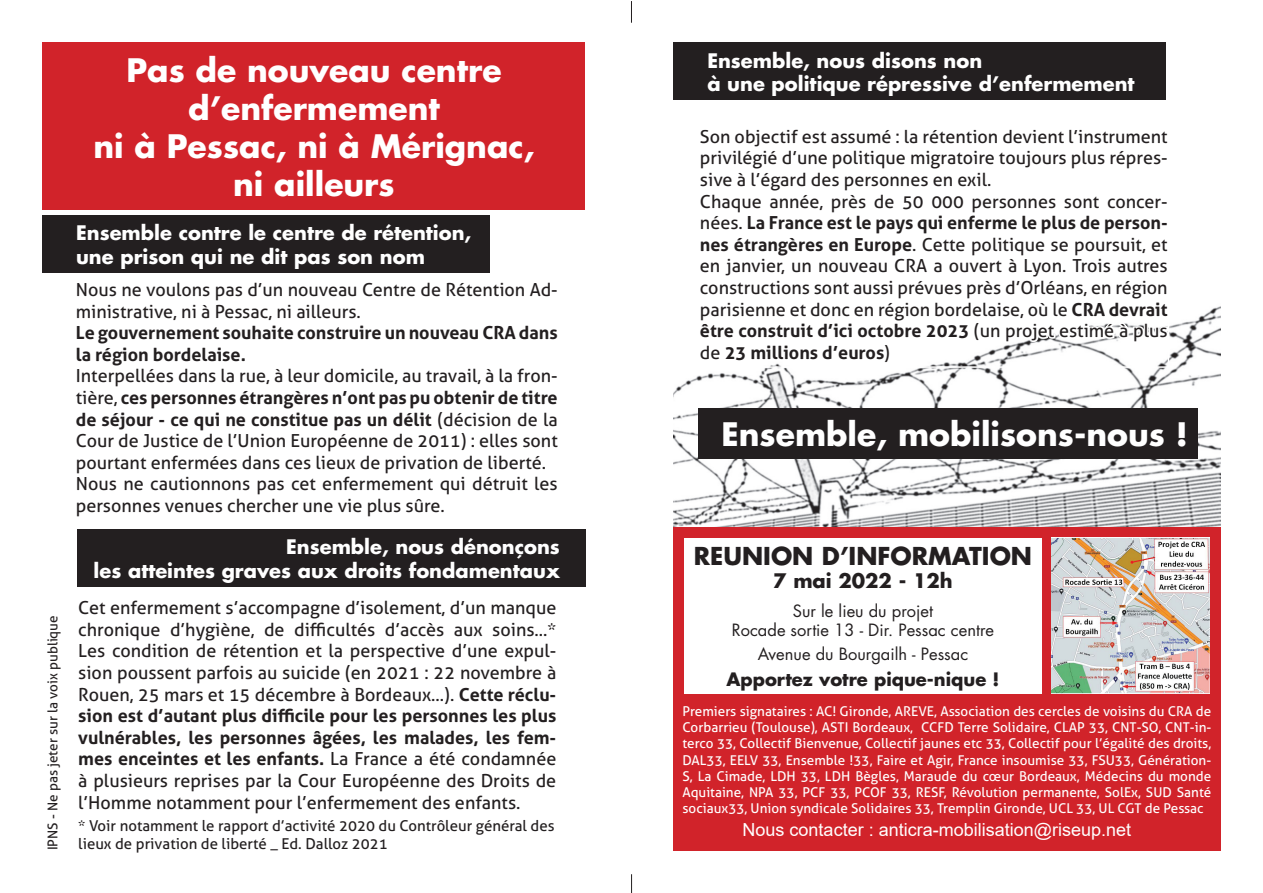
<style>
.page{position:relative;width:1263px;height:893px;background:#fff}
.page>*{position:absolute;margin:0;border:0;box-sizing:border-box;transform-origin:0 0}
.t1{font:700 31.5px/37.8px "Futura";color:#fff;text-align:center}
.t2{font:700 24px "Futura";color:#231f20}
.t3{font:700 19.5px/23.4px "Futura";color:#fff}
.t4{font:700 19.5px "Futura";color:#231f20}
.t5{font:18px/21.6px "Aller";color:#231f20}
.t6{font:700 18px/21.6px "Aller";color:#231f20}
.t7{font:18px "Arial";color:#fff}
.t8{font:700 18px "Futura";color:#231f20}
.t9{font:16.5px/19.8px "Futura";color:#231f20;text-align:center}
.t10{font:15px "Aller";color:#231f20}
.t11{font:13.5px/16.2px "Aller";color:#fff;text-align:justify}
.t12{font:13.5px "Aller";color:#231f20}
.s1{font-weight:700}
</style>
<div class="page">
<svg style="left:631px;top:1px;width:1px;height:22px"></svg>
<svg style="left:631px;top:874px;width:1px;height:19px"></svg>
<img style="left:673px;top:306px;width:547px;height:221px">
<svg style="left:697px;top:306px;width:474px;height:59px"></svg>
<div style="left:698px;top:408px;width:500px;height:50px;background:#231f20"></div>
<div style="left:673px;top:43px;width:493px;height:57px;background:#231f20"></div>
<div style="left:43px;top:43px;width:542px;height:167px;background:#d1232a"></div>
<div style="left:42px;top:215px;width:448px;height:58px;background:#231f20"></div>
<div style="left:77px;top:529px;width:508px;height:58px;background:#231f20"></div>
<div style="left:673px;top:527px;width:547px;height:323px;background:#d1232a"></div>
<div style="left:684px;top:538px;width:357px;height:156px;background:#fff"></div>
<img style="left:1052px;top:538px;width:157px;height:156px">
<p class="t12" style="left:44px;top:850px;width:237px;rotate:-90deg">IPNS - Ne pas jeter sur la voix publique</p>
<h1 class="t1" style="left:126px;top:51px;width:377px">Pas de nouveau centre</h1>
<h1 class="t1" style="left:93px;top:89px;width:443px">d’enfermement<br>ni à Pessac, ni à Mérignac, ni ailleurs</h1>
<p class="t3" style="left:76px;top:221px;width:397px">Ensemble contre le centre de rétention, une prison qui ne dit pas son nom</p>
<p class="t5" style="left:76px;top:279px;width:483px">Nous ne voulons pas d’un nouveau Centre de Rétention Ad&shy;ministrative, ni à Pessac, ni ailleurs.</p>
<p class="t6" style="left:76px;top:322px;width:483px">Le gouvernement souhaite construire un nouveau CRA dans la région bordelaise.</p>
<p class="t5" style="left:76px;top:365px;width:483px">Interpellées dans la rue, à leur domicile, au travail, à la fron&shy;tière, <span class="s1">ces personnes étrangères n’ont pas pu obtenir de titre de séjour - ce qui ne constitue pas un délit</span> (décision de la Cour de Justice de l’Union Européenne de 2011) : elles sont pourtant enfermées dans ces lieux de privation de liberté.<br>Nous ne cautionnons pas cet enfermement qui détruit les personnes venues chercher une vie plus sûre.</p>
<p class="t3" style="left:94px;top:535px;width:468px;text-align:right">Ensemble, nous dénonçons<br>les atteintes graves aux droits fondamentaux</p>
<p class="t5" style="left:78px;top:597px;width:480px;text-align:justify">Cet enfermement s’accompagne d’isolement, d’un manque chronique d’hygiène, de difficultés d’accès aux soins...* Les condition de rétention et la perspective d’une expul&shy;sion poussent parfois au suicide (en 2021 : 22 novembre à Rouen, 25 mars et 15 décembre à Bordeaux...). <span class="s1">Cette réclu&shy;sion est d’autant plus difficile pour les personnes les plus vulnérables, les personnes âgées, les malades, les fem&shy;mes enceintes et les enfants.</span> La France a été condamnée à plusieurs reprises par la Cour Européenne des Droits de l’Homme notamment pour l’enfermement des enfants.</p>
<p class="t10" style="left:78px;top:816px;width:478px">* Voir notamment le rapport d’activité 2020 du Contrôleur général des</p>
<p class="t10" style="left:78px;top:834px;width:311px">lieux de privation de liberté _ Ed. Dalloz 2021</p>
<p class="t3" style="left:707px;top:48px;width:276px">Ensemble, nous disons non</p>
<p class="t3" style="left:707px;top:72px;width:429px">à une politique répressive d’enfermement</p>
<p class="t5" style="left:700px;top:126px;width:469px">Son objectif est assumé : la rétention devient l’instrument privilégié d’une politique migratoire toujours plus répres&shy;sive à l’égard des personnes en exil.<br>Chaque année, près de 50 000 personnes sont concer&shy;nées. <span class="s1">La France est le pays qui enferme le plus de person&shy;nes étrangères en Europe</span>. Cette politique se poursuit, et en janvier, un nouveau CRA a ouvert à Lyon. Trois autres constructions sont aussi prévues près d’Orléans, en région parisienne et donc en région bordelaise, où le <span class="s1">CRA devrait être construit d’ici octobre 2023</span> (un projet estimé à plus de <span class="s1">23 millions d’euros</span>)</p>
<h1 class="t1" style="left:721px;top:415px;width:468px">Ensemble, mobilisons-nous !</h1>
<h2 class="t2" style="left:694px;top:540px;width:340px">REUNION D’INFORMATION</h2>
<p class="t4" style="left:773px;top:568px;width:181px">7 mai 2022 - 12h</p>
<p class="t9" style="left:732px;top:601px;width:264px">Sur le lieu du projet<br>Rocade sortie 13 - Dir. Pessac centre</p>
<p class="t9" style="left:758px;top:645px;width:212px">Avenue du Bourgailh - Pessac</p>
<p class="t8" style="left:726px;top:668px;width:275px">Apportez votre pique-nique !</p>
<p class="t11" style="left:682px;top:703px;width:530px">Premiers signataires : AC! Gironde, AREVE, Association des cercles de voisins du CRA de Corbarrieu (Toulouse), ASTI Bordeaux, CCFD Terre Solidaire, CLAP 33, CNT-SO, CNT-in&shy;terco 33, Collectif Bienvenue, Collectif jaunes etc 33, Collectif pour l’égalité des droits, DAL33, EELV 33, Ensemble !33, Faire et Agir, France insoumise 33, FSU33, Génération-S, La Cimade, LDH 33, LDH Bègles, Maraude du cœur Bordeaux, Médecins du monde Aquitaine, NPA 33, PCF 33, PCOF 33, RESF, Révolution permanente, SolEx, SUD Santé sociaux 33, Union syndicale Solidaires 33, Tremplin Gironde, UCL 33, UL CGT de Pessac</p>
<p class="t7" style="left:743px;top:817px;width:390px">Nous contacter : anticra-mobilisation@riseup.net</p>
</div>
